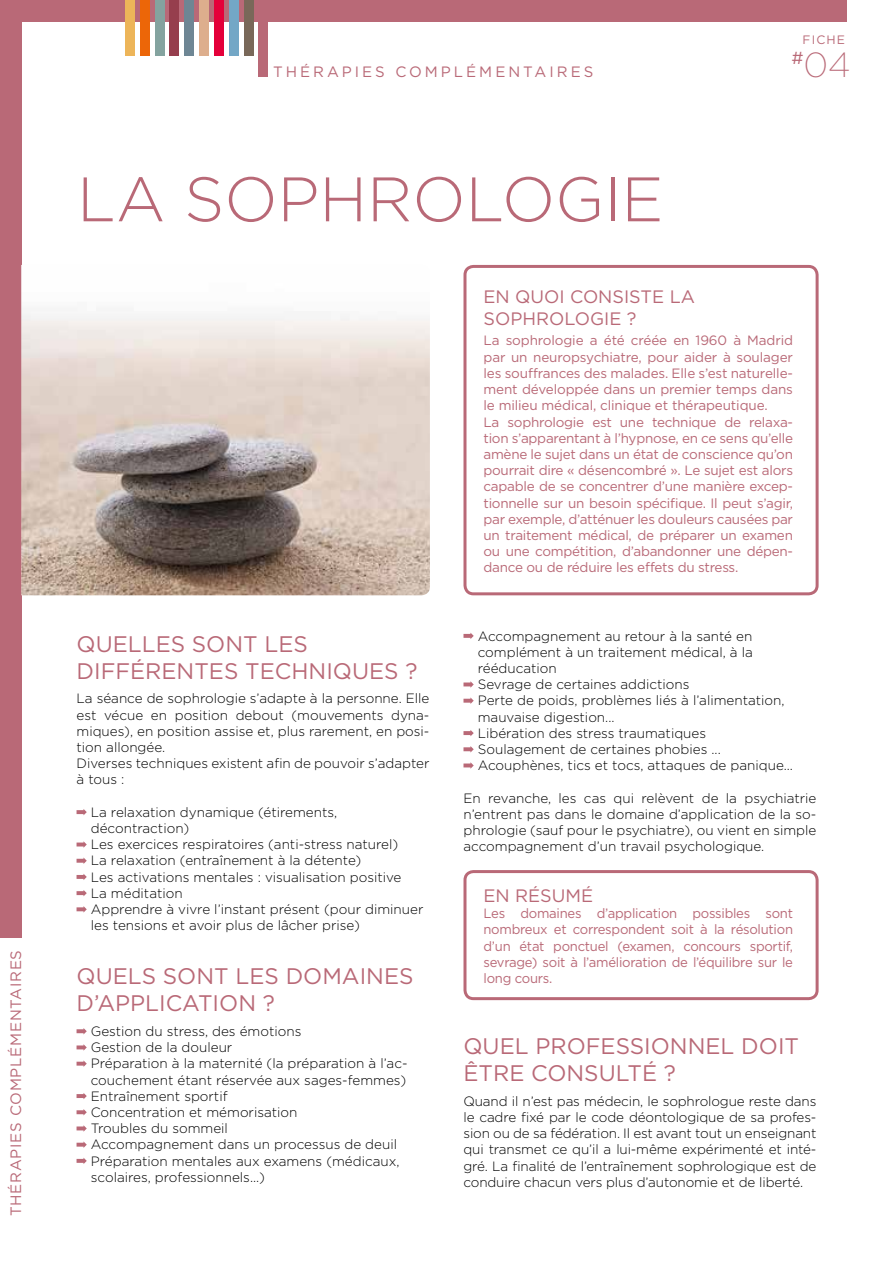
<style>
.page{position:relative;width:893px;height:1263px;background:#fff}
.page>*{position:absolute;margin:0;border:0;box-sizing:border-box;transform-origin:0 0}
.t1{font:300 62.7px "Gotham";color:#b96977}
.t2{font:200 34.8px "Gotham";color:#b96977}
.t3{font:22.5px/27px "Gotham";color:#b96977}
.t4{font:18px/21.6px "Gotham";color:#b96977}
.t5{font:15px "Gotham";letter-spacing:.05em;color:#b96977}
.t6{font:15px "Gotham";letter-spacing:.2em;color:#b96977}
.t7{font:300 13.5px/16.2px "Gotham";color:#000}
.t8{font:13.5px/16.2px "Gotham";letter-spacing:-.02em;color:#b96977;text-align:justify}
.t9{font:12.15px "Gotham";letter-spacing:.09em;color:#b96977}
</style>
<div class="page">
<svg style="left:77px;top:809px;width:10px;height:6px"></svg>
<svg style="left:77px;top:841px;width:10px;height:7px"></svg>
<svg style="left:77px;top:857px;width:10px;height:7px"></svg>
<svg style="left:77px;top:874px;width:10px;height:6px"></svg>
<svg style="left:77px;top:890px;width:10px;height:6px"></svg>
<svg style="left:77px;top:906px;width:10px;height:6px"></svg>
<svg style="left:77px;top:1028px;width:10px;height:6px"></svg>
<svg style="left:77px;top:1044px;width:10px;height:7px"></svg>
<svg style="left:77px;top:1060px;width:10px;height:7px"></svg>
<svg style="left:77px;top:1093px;width:10px;height:6px"></svg>
<svg style="left:77px;top:1109px;width:10px;height:6px"></svg>
<svg style="left:77px;top:1125px;width:10px;height:7px"></svg>
<svg style="left:77px;top:1141px;width:10px;height:7px"></svg>
<svg style="left:77px;top:1157px;width:10px;height:7px"></svg>
<div style="left:0;top:0;width:21px;height:938px;background:#b96977"></div>
<div style="left:0;top:0;width:846px;height:21px;background:#b96977"></div>
<img style="left:21px;top:265px;width:409px;height:330px">
<svg style="left:463px;top:633px;width:11px;height:6px"></svg>
<svg style="left:463px;top:681px;width:11px;height:7px"></svg>
<svg style="left:463px;top:697px;width:11px;height:7px"></svg>
<svg style="left:463px;top:730px;width:11px;height:6px"></svg>
<svg style="left:463px;top:746px;width:11px;height:6px"></svg>
<svg style="left:463px;top:762px;width:11px;height:7px"></svg>
<div style="left:463px;top:870px;width:356px;height:130px;border:3px solid #b96977;border-radius:9px"></div>
<div style="left:125px;top:0;width:10px;height:55px;background:#edb559"></div>
<div style="left:199px;top:0;width:10px;height:55px;background:#ddae8d"></div>
<div style="left:140px;top:0;width:10px;height:55px;background:#ec6608"></div>
<div style="left:155px;top:0;width:9px;height:55px;background:#84a39f"></div>
<div style="left:214px;top:0;width:10px;height:55px;background:#e4003a"></div>
<div style="left:229px;top:0;width:10px;height:55px;background:#73a7c6"></div>
<div style="left:170px;top:0;width:9px;height:55px;background:#963e4d"></div>
<div style="left:244px;top:0;width:9px;height:55px;background:#796859"></div>
<div style="left:184px;top:0;width:10px;height:55px;background:#6e8694"></div>
<div style="left:259px;top:0;width:9px;height:77px;background:#b96977"></div>
<div style="left:463px;top:265px;width:356px;height:330px;border:3px solid #b96977;border-radius:9px"></div>
<p class="t5" style="left:6px;top:1216px;width:268px;rotate:-90deg">THÉRAPIES COMPLÉMENTAIRES</p>
<p class="t6" style="left:273px;top:62px;width:322px">THÉRAPIES COMPLÉMENTAIRES</p>
<h1 class="t1" style="left:77px;top:159px;width:588px">LA SOPHROLOGIE</h1>
<p class="t9" style="left:803px;top:32px;width:44px">FICHE</p>
<h2 class="t2" style="left:791px;top:43px;width:61px"><sup>#</sup>04</h2>
<h3 class="t3" style="left:77px;top:630px;width:342px">QUELLES SONT LES<br>DIFFÉRENTES TECHNIQUES ?</h3>
<p class="t7" style="left:77px;top:690px;width:354px">La séance de sophrologie s’adapte à la personne. Elle est vécue en position debout (mouvements dyna&shy;miques), en position assise et, plus rarement, en posi&shy;tion allongée.<br>Diverses techniques existent afin de pouvoir s’adapter à tous :</p>
<p class="t7" style="left:91px;top:803px;width:334px">La relaxation dynamique (étirements, décontraction)<br>Les exercices respiratoires (anti-stress naturel)<br>La relaxation (entraînement à la détente)<br>Les activations mentales : visualisation positive<br>La méditation<br>Apprendre à vivre l’instant présent (pour diminuer les tensions et avoir plus de lâcher prise)</p>
<h3 class="t3" style="left:77px;top:962px;width:338px">QUELS SONT LES DOMAINES<br>D’APPLICATION ?</h3>
<p class="t7" style="left:91px;top:1023px;width:318px">Gestion du stress, des émotions<br>Gestion de la douleur<br>Préparation à la maternité (la préparation à l’ac&shy;couchement étant réservée aux sages-femmes)<br>Entraînement sportif<br>Concentration et mémorisation<br>Troubles du sommeil<br>Accompagnement dans un processus de deuil Préparation mentales aux examens (médicaux, scolaires, professionnels...)</p>
<h3 class="t4" style="left:483px;top:286px;width:213px">EN QUOI CONSISTE LA<br>SOPHROLOGIE ?</h3>
<p class="t8" style="left:483px;top:332px;width:311px;text-align:left">La sophrologie a été créée en 1960 à Madrid par un neuropsychiatre, pour aider à soulager les souffrances des malades. Elle s’est naturelle&shy;ment développée dans un premier temps dans le milieu médical, clinique et thérapeutique.<br>La sophrologie est une technique de relaxa&shy;tion s’apparentant à l’hypnose, en ce sens qu’elle amène le sujet dans un état de conscience qu’on pourrait dire « désencombré ». Le sujet est alors capable de se concentrer d’une manière excep&shy;tionnelle sur un besoin spécifique. Il peut s’agir, par exemple, d’atténuer les douleurs causées par un traitement médical, de préparer un examen ou une compétition, d’abandonner une dépen&shy;dance ou de réduire les effets du stress.</p>
<p class="t7" style="left:478px;top:627px;width:317px">Accompagnement au retour à la santé en complément à un traitement médical, à la rééducation<br>Sevrage de certaines addictions<br>Perte de poids, problèmes liés à l’alimentation, mauvaise digestion...<br>Libération des stress traumatiques Soulagement de certaines phobies ...<br>Acouphènes, tics et tocs, attaques de panique...</p>
<p class="t7" style="left:463px;top:789px;width:354px;text-align:justify">En revanche, les cas qui relèvent de la psychiatrie n’entrent pas dans le domaine d’application de la so&shy;phrologie (sauf pour le psychiatre), ou vient en simple accompagnement d’un travail psychologique.</p>
<h3 class="t4" style="left:483px;top:884px;width:111px">EN RÉSUMÉ</h3>
<p class="t8" style="left:483px;top:905px;width:311px">Les domaines d’application possibles sont nombreux et correspondent soit à la résolution d’un état ponctuel (examen, concours sportif, sevrage) soit à l’amélioration de l’équilibre sur le long cours.</p>
<h3 class="t3" style="left:463px;top:1032px;width:337px">QUEL PROFESSIONNEL DOIT<br>ÊTRE CONSULTÉ ?</h3>
<p class="t7" style="left:463px;top:1092px;width:354px;text-align:justify">Quand il n’est pas médecin, le sophrologue reste dans le cadre fixé par le code déontologique de sa profes&shy;sion ou de sa fédération. Il est avant tout un enseignant qui transmet ce qu’il a lui-même expérimenté et inté&shy;gré. La finalité de l’entraînement sophrologique est de conduire chacun vers plus d’autonomie et de liberté.</p>
</div>
